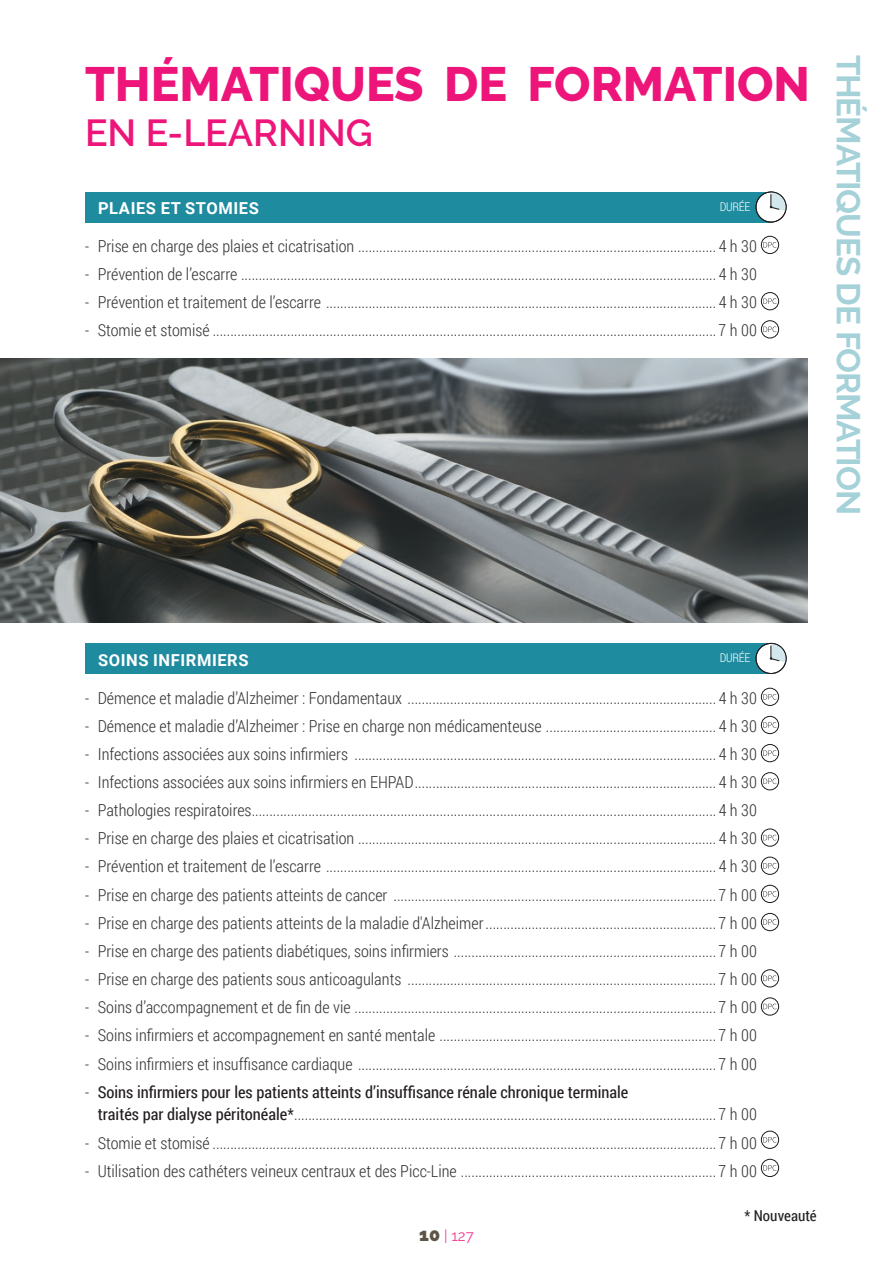
<style>
.page{position:relative;width:893px;height:1263px;background:#fff}
.page>*{position:absolute;margin:0;border:0;box-sizing:border-box;transform-origin:0 0}
.t1{font:800 48px "Raleway";color:#ed157a}
.t2{font:600 37.5px "Raleway";color:#ed157a}
.t3{font:700 33px "Raleway";letter-spacing:-.03em;color:#a5d1d9}
.t4{font:300 16.5px/22.8px "Roboto Condensed";color:#353535}
.t5{font:700 16.5px "Roboto";letter-spacing:.035em;color:#fff}
.t6{font:15px "Roboto Condensed";color:#231f20}
.t7{font:15px "Raleway";color:#f03d91}
.t8{font:300 12px "Roboto Condensed";letter-spacing:-.02em;color:#fff}
.s1{font-weight:400;color:#231f20}
.s2{font-weight:900;font-size:18px;color:#5c5447}
</style>
<div class="page">
<svg style="left:761px;top:236px;width:18px;height:18px"></svg>
<div style="left:761px;top:236px;width:18px;height:18px;border:1px solid #1c1c1c;border-radius:50%"></div>
<svg style="left:763px;top:242px;width:13px;height:6px"></svg>
<svg style="left:761px;top:293px;width:18px;height:17px"></svg>
<div style="left:761px;top:292px;width:18px;height:18px;border:1px solid #1c1c1c;border-radius:50%"></div>
<svg style="left:763px;top:298px;width:13px;height:6px"></svg>
<svg style="left:761px;top:321px;width:18px;height:17px"></svg>
<div style="left:761px;top:320px;width:18px;height:18px;border:1px solid #1c1c1c;border-radius:50%"></div>
<svg style="left:763px;top:327px;width:13px;height:5px"></svg>
<svg style="left:761px;top:688px;width:18px;height:17px"></svg>
<div style="left:761px;top:688px;width:18px;height:18px;border:1px solid #1c1c1c;border-radius:50%"></div>
<svg style="left:763px;top:694px;width:13px;height:6px"></svg>
<svg style="left:761px;top:716px;width:18px;height:18px"></svg>
<div style="left:761px;top:716px;width:18px;height:18px;border:1px solid #1c1c1c;border-radius:50%"></div>
<svg style="left:763px;top:722px;width:13px;height:6px"></svg>
<svg style="left:761px;top:744px;width:18px;height:18px"></svg>
<div style="left:761px;top:744px;width:18px;height:18px;border:1px solid #1c1c1c;border-radius:50%"></div>
<svg style="left:763px;top:750px;width:13px;height:6px"></svg>
<svg style="left:761px;top:773px;width:18px;height:17px"></svg>
<div style="left:761px;top:772px;width:18px;height:18px;border:1px solid #1c1c1c;border-radius:50%"></div>
<svg style="left:763px;top:778px;width:13px;height:6px"></svg>
<svg style="left:761px;top:829px;width:18px;height:17px"></svg>
<div style="left:761px;top:829px;width:18px;height:17px;border:1px solid #1c1c1c;border-radius:50%"></div>
<svg style="left:763px;top:835px;width:13px;height:5px"></svg>
<svg style="left:761px;top:857px;width:18px;height:17px"></svg>
<div style="left:761px;top:857px;width:18px;height:17px;border:1px solid #1c1c1c;border-radius:50%"></div>
<svg style="left:763px;top:863px;width:13px;height:5px"></svg>
<svg style="left:761px;top:885px;width:18px;height:17px"></svg>
<div style="left:761px;top:885px;width:18px;height:18px;border:1px solid #1c1c1c;border-radius:50%"></div>
<svg style="left:763px;top:891px;width:13px;height:6px"></svg>
<svg style="left:761px;top:913px;width:18px;height:18px"></svg>
<div style="left:761px;top:913px;width:18px;height:18px;border:1px solid #1c1c1c;border-radius:50%"></div>
<svg style="left:763px;top:919px;width:13px;height:6px"></svg>
<svg style="left:761px;top:970px;width:18px;height:17px"></svg>
<div style="left:761px;top:969px;width:18px;height:18px;border:1px solid #1c1c1c;border-radius:50%"></div>
<svg style="left:763px;top:975px;width:13px;height:6px"></svg>
<svg style="left:761px;top:998px;width:18px;height:17px"></svg>
<div style="left:761px;top:998px;width:18px;height:17px;border:1px solid #1c1c1c;border-radius:50%"></div>
<svg style="left:763px;top:1004px;width:13px;height:5px"></svg>
<svg style="left:761px;top:1131px;width:18px;height:17px"></svg>
<div style="left:761px;top:1131px;width:18px;height:17px;border:1px solid #1c1c1c;border-radius:50%"></div>
<svg style="left:763px;top:1137px;width:13px;height:5px"></svg>
<svg style="left:761px;top:1159px;width:18px;height:17px"></svg>
<div style="left:761px;top:1159px;width:18px;height:18px;border:1px solid #1c1c1c;border-radius:50%"></div>
<svg style="left:763px;top:1165px;width:13px;height:6px"></svg>
<div style="left:85px;top:192px;width:686px;height:30px;background:#1f8b9f"></div>
<div style="left:756px;top:192px;width:30px;height:30px;background:#fff;border-radius:50%"></div>
<div style="left:755px;top:191px;width:32px;height:32px;border:1px solid #231f20;border-radius:50%"></div>
<svg style="left:770px;top:192px;width:16px;height:19px"></svg>
<div style="left:756px;top:192px;width:30px;height:30px;border:1px solid #231f20;border-radius:50%"></div>
<div style="left:85px;top:643px;width:686px;height:31px;background:#1f8b9f"></div>
<div style="left:756px;top:643px;width:30px;height:30px;background:#fff;border-radius:50%"></div>
<div style="left:755px;top:643px;width:32px;height:31px;border:1px solid #231f20;border-radius:50%"></div>
<svg style="left:770px;top:644px;width:16px;height:18px"></svg>
<div style="left:756px;top:643px;width:30px;height:31px;border:1px solid #231f20;border-radius:50%"></div>
<img style="left:0;top:358px;width:808px;height:265px">
<h1 class="t1" style="left:85px;top:57px;width:726px">THÉMATIQUES DE FORMATION</h1>
<h2 class="t2" style="left:85px;top:111px;width:289px">EN E-LEARNING</h2>
<p class="t5" style="left:98px;top:197px;width:162px">PLAIES ET STOMIES</p>
<p class="t8" style="left:720px;top:198px;width:32px">DURÉE</p>
<p class="t4" style="left:85px;top:234px;width:673px">- Prise en charge des plaies et cicatrisation ..................................................................................................... 4 h 30</p>
<p class="t4" style="left:85px;top:262px;width:673px">- Prévention de l’escarre ...................................................................................................................................... 4 h 30</p>
<p class="t4" style="left:85px;top:290px;width:673px">- Prévention et traitement de l’escarre .............................................................................................................. 4 h 30</p>
<p class="t4" style="left:85px;top:318px;width:673px">- Stomie et stomisé .............................................................................................................................................. 7 h 00</p>
<h3 class="t3" style="left:867px;top:55px;width:462px;rotate:90deg">THÉMATIQUES DE FORMATION</h3>
<p class="t5" style="left:98px;top:648px;width:152px">SOINS INFIRMIERS</p>
<p class="t8" style="left:720px;top:650px;width:32px">DURÉE</p>
<p class="t4" style="left:85px;top:686px;width:673px">- Démence et maladie d’Alzheimer : Fondamentaux ....................................................................................... 4 h 30</p>
<p class="t4" style="left:85px;top:714px;width:673px">- Démence et maladie d’Alzheimer : Prise en charge non médicamenteuse ................................................ 4 h 30</p>
<p class="t4" style="left:85px;top:742px;width:673px">- Infections associées aux soins infirmiers ...................................................................................................... 4 h 30</p>
<p class="t4" style="left:85px;top:770px;width:673px">- Infections associées aux soins infirmiers en EHPAD..................................................................................... 4 h 30</p>
<p class="t4" style="left:85px;top:798px;width:673px">- Pathologies respiratoires................................................................................................................................... 4 h 30</p>
<p class="t4" style="left:85px;top:826px;width:673px">- Prise en charge des plaies et cicatrisation ..................................................................................................... 4 h 30</p>
<p class="t4" style="left:85px;top:855px;width:673px">- Prévention et traitement de l’escarre .............................................................................................................. 4 h 30</p>
<p class="t4" style="left:85px;top:883px;width:673px">- Prise en charge des patients atteints de cancer ........................................................................................... 7 h 00</p>
<p class="t4" style="left:85px;top:911px;width:673px">- Prise en charge des patients atteints de la maladie d'Alzheimer................................................................. 7 h 00</p>
<p class="t4" style="left:85px;top:939px;width:673px">- Prise en charge des patients diabétiques, soins infirmiers .......................................................................... 7 h 00</p>
<p class="t4" style="left:85px;top:967px;width:673px">- Prise en charge des patients sous anticoagulants ....................................................................................... 7 h 00</p>
<p class="t4" style="left:85px;top:995px;width:673px">- Soins d’accompagnement et de fin de vie ...................................................................................................... 7 h 00</p>
<p class="t4" style="left:85px;top:1023px;width:673px">- Soins infirmiers et accompagnement en santé mentale .............................................................................. 7 h 00</p>
<p class="t4" style="left:85px;top:1052px;width:673px">- Soins infirmiers et insuffisance cardiaque ..................................................................................................... 7 h 00</p>
<p class="t4" style="left:98px;top:1080px;width:661px;text-indent:-13px">- <span class="s1">Soins infirmiers pour les patients atteints d’insuffisance rénale chronique terminale<br>traités par dialyse péritonéale*</span>....................................................................................................................... 7 h 00</p>
<p class="t4" style="left:85px;top:1131px;width:673px">- Stomie et stomisé .............................................................................................................................................. 7 h 00</p>
<p class="t4" style="left:85px;top:1159px;width:673px">- Utilisation des cathéters veineux centraux et des Picc-Line ........................................................................ 7 h 00</p>
<p class="t7" style="left:419px;top:1226px;width:56px"><span class="s2">10</span> | 127</p>
<p class="t6" style="left:744px;top:1205px;width:74px">* Nouveauté</p>
</div>
